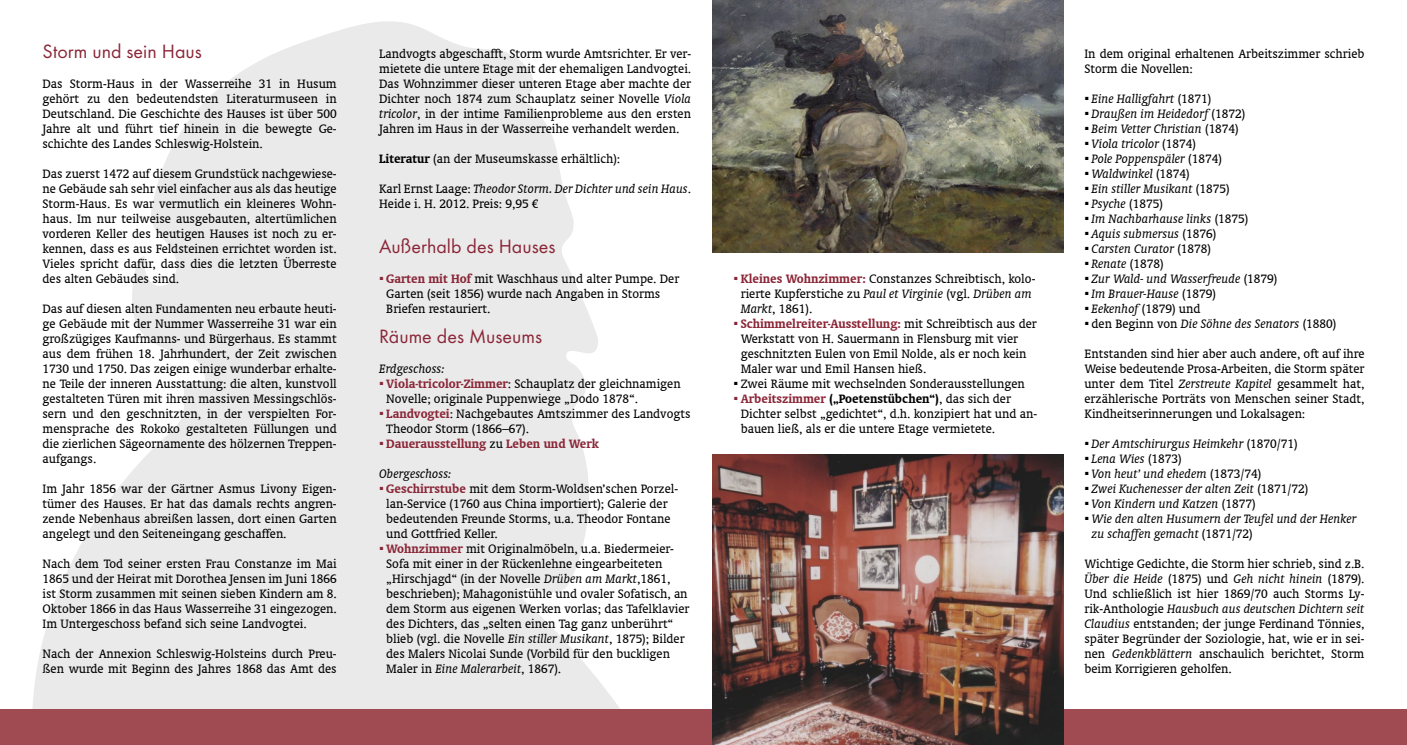
<style>
.page{position:relative;width:1407px;height:745px;background:#fff}
.page>*{position:absolute;margin:0;border:0;box-sizing:border-box;transform-origin:0 0}
.t1{font:20px "Futura T";color:#8a2637}
.t2{font:13.75px/15px "Oranda BT";color:#000}
.t3{font:italic 13.75px/15px "Oranda BT";color:#000}
.t4{font:700 13.75px/30px "Oranda BT";color:#8a2637}
.s1{font-style:italic}
.s2{font-weight:700}
.s3{font-family:"Arial";color:#8a2637}
.s4{font-weight:700;color:#8a2637}
.s5{font-family:"Arial";font-weight:400}
.s6{font-weight:400;color:#000}
.s7{font-weight:400;font-style:italic;color:#000}
.s8{font-family:"Arial"}
.s9{font-family:"Arial";font-style:normal}
.s10{font-style:normal}
</style>
<div class="page">
<svg style="left:32px;top:21px;width:588px;height:688px;fill:#eaeaea"></svg>
<div style="left:0;top:709px;width:1407px;height:35px;background:#a04a51"></div>
<img style="left:712px;top:0;width:351px;height:253px">
<img style="left:712px;top:454px;width:351px;height:290px">
<h1 class="t1" style="left:43px;top:39px;width:161px">Storm und sein Haus</h1>
<p class="t2" style="left:43px;top:76px;width:296px;text-align:justify">Das Storm-Haus in der Wasserreihe 31 in Husum gehört zu den bedeutendsten Literaturmuseen in Deutschland. Die Geschichte des Hauses ist über 500<br>Jahre alt und führt tief hinein in die bewegte Ge&shy;schichte des Landes Schleswig-Holstein.</p>
<p class="t2" style="left:43px;top:166px;width:296px;text-align:justify">Das zuerst 1472 auf diesem Grundstück nachgewiese&shy;ne Gebäude sah sehr viel einfacher aus als das heutige Storm-Haus. Es war vermutlich ein kleineres Wohn&shy;haus. Im nur teilweise ausgebauten, altertümlichen vorderen Keller des heutigen Hauses ist noch zu er&shy;kennen, dass es aus Feldsteinen errichtet worden ist.<br>Vieles spricht dafür, dass dies die letzten Überreste des alten Gebäudes sind.</p>
<p class="t2" style="left:43px;top:301px;width:296px;text-align:justify">Das auf diesen alten Fundamenten neu erbaute heuti&shy;ge Gebäude mit der Nummer Wasserreihe 31 war ein großzügiges Kaufmanns- und Bürgerhaus. Es stammt aus dem frühen 18. Jahrhundert, der Zeit zwischen 1730 und 1750. Das zeigen einige wunderbar erhalte&shy;ne Teile der inneren Ausstattung: die alten, kunstvoll gestalteten Türen mit ihren massiven Messingschlös&shy;sern und den geschnitzten, in der verspielten For&shy;mensprache des Rokoko gestalteten Füllungen und die zierlichen Sägeornamente des hölzernen Treppen&shy;aufgangs.</p>
<p class="t2" style="left:43px;top:481px;width:296px;text-align:justify">Im Jahr 1856 war der Gärtner Asmus Livony Eigen&shy;tümer des Hauses. Er hat das damals rechts angren&shy;zende Nebenhaus abreißen lassen, dort einen Garten angelegt und den Seiteneingang geschaffen.</p>
<p class="t2" style="left:43px;top:556px;width:296px;text-align:justify">Nach dem Tod seiner ersten Frau Constanze im Mai 1865 und der Heirat mit Dorothea Jensen im Juni 1866 ist Storm zusammen mit seinen sieben Kindern am 8.<br>Oktober 1866 in das Haus Wasserreihe 31 eingezogen.<br>Im Untergeschoss befand sich seine Landvogtei.</p>
<p class="t2" style="left:43px;top:646px;width:296px">Nach der Annexion Schleswig-Holsteins durch Preu&shy;ßen wurde mit Beginn des Jahres 1868 das Amt des</p>
<p class="t2" style="left:379px;top:46px;width:313px;text-align:justify">Landvogts abgeschafft, Storm wurde Amtsrichter. Er ver&shy;mietete die untere Etage mit der ehemaligen Landvogtei.<br>Das Wohnzimmer dieser unteren Etage aber machte der Dichter noch 1874 zum Schauplatz seiner Novelle <span class="s1">Viola tricolor</span>, in der intime Familienprobleme aus den ersten Jahren im Haus in der Wasserreihe verhandelt werden.</p>
<p class="t2" style="left:379px;top:143px;width:313px;line-height:30px"><span class="s2">Literatur</span> (an der Museumskasse erhältlich):<br>Karl Ernst Laage: <span class="s1">Theodor Storm. Der Dichter und sein Haus</span>.</p>
<p class="t2" style="left:379px;top:196px;width:161px">Heide i. H. 2012. Preis: 9,95 €</p>
<h1 class="t1" style="left:379px;top:234px;width:178px">Außerhalb des Hauses</h1>
<p class="t2" style="left:386px;top:271px;width:294px;text-indent:-7px"><span class="s3">▪</span> <span class="s4">Garten mit Hof</span> mit Waschhaus und alter Pumpe. Der<br>Garten (seit 1856) wurde nach Angaben in Storms<br>Briefen restauriert.</p>
<h1 class="t1" style="left:379px;top:324px;width:164px">Räume des Museums</h1>
<p class="t3" style="left:379px;top:361px;width:67px">Erdgeschoss:</p>
<p class="t2" style="left:386px;top:376px;width:296px;text-indent:-7px"><span class="s3">▪</span> <span class="s4">Viola-tricolor-Zimmer</span>: Schauplatz der gleichnamigen<br>Novelle; originale Puppenwiege „Dodo 1878“.</p>
<p class="t2" style="left:386px;top:406px;width:306px;text-indent:-7px"><span class="s3">▪</span> <span class="s4">Landvogtei</span>: Nachgebautes Amtszimmer des Landvogts<br>Theodor Storm (1866–67).</p>
<p class="t4" style="left:379px;top:428px;width:221px"><span class="s5">▪</span> Dauerausstellung <span class="s6">zu</span> Leben und Werk<br><span class="s7">Obergeschoss:</span></p>
<p class="t2" style="left:386px;top:481px;width:293px;text-indent:-7px"><span class="s3">▪</span> <span class="s4">Geschirrstube</span> mit dem Storm-Woldsen’schen Porzel&shy;lan-Service (1760 aus China importiert); Galerie der bedeutenden Freunde Storms, u.a. Theodor Fontane und Gottfried Keller.</p>
<p class="t2" style="left:386px;top:541px;width:305px;text-indent:-7px"><span class="s3">▪</span> <span class="s4">Wohnzimmer</span> mit Originalmöbeln, u.a. Biedermeier-Sofa mit einer in der Rückenlehne eingearbeiteten „Hirschjagd“ (in der Novelle <span class="s1">Drüben am Markt</span>,1861, beschrieben); Mahagonistühle und ovaler Sofatisch, an dem Storm aus eigenen Werken vorlas; das Tafelklavier des Dichters, das „selten einen Tag ganz unberührt“ blieb (vgl. die Novelle <span class="s1">Ein stiller Musikant</span>, 1875); Bilder des Malers Nicolai Sunde (Vorbild für den buckligen Maler in <span class="s1">Eine Malerarbeit</span>, 1867).</p>
<p class="t2" style="left:741px;top:271px;width:296px;text-indent:-7px"><span class="s3">▪</span> <span class="s4">Kleines Wohnzimmer:</span> Constanzes Schreibtisch, kolo&shy;rierte Kupferstiche zu <span class="s1">Paul et Virginie</span> (vgl. <span class="s1">Drüben am<br>Markt</span>, 1861).</p>
<p class="t2" style="left:741px;top:316px;width:298px;text-indent:-7px"><span class="s3">▪</span> <span class="s4">Schimmelreiter-Ausstellung:</span> mit Schreibtisch aus der Werkstatt von H. Sauermann in Flensburg mit vier geschnitzten Eulen von Emil Nolde, als er noch kein Maler war und Emil Hansen hieß.</p>
<p class="t2" style="left:733px;top:376px;width:293px"><span class="s8">▪</span> Zwei Räume mit wechselnden Sonderausstellungen</p>
<p class="t2" style="left:741px;top:391px;width:298px;text-indent:-7px"><span class="s3">▪</span> <span class="s4">Arbeitszimmer</span> <span class="s2">(„Poetenstübchen“)</span>, das sich der<br>Dichter selbst „gedichtet“, d.h. konzipiert hat und an&shy;bauen ließ, als er die untere Etage vermietete.</p>
<p class="t2" style="left:1084px;top:46px;width:281px">In dem original erhaltenen Arbeitszimmer schrieb<br>Storm die Novellen:</p>
<p class="t3" style="left:1084px;top:91px;width:128px"><span class="s9">▪</span> Eine Halligfahrt <span class="s10">(1871)</span></p>
<p class="t3" style="left:1084px;top:106px;width:162px"><span class="s9">▪</span> Draußen im Heidedorf <span class="s10">(1872)</span></p>
<p class="t3" style="left:1084px;top:121px;width:156px"><span class="s9">▪</span> Beim Vetter Christian <span class="s10">(1874)</span></p>
<p class="t3" style="left:1084px;top:136px;width:113px"><span class="s9">▪</span> Viola tricolor <span class="s10">(1874)</span></p>
<p class="t3" style="left:1084px;top:151px;width:139px"><span class="s9">▪</span> Pole Poppenspäler <span class="s10">(1874)</span></p>
<p class="t3" style="left:1084px;top:166px;width:107px"><span class="s9">▪</span> Waldwinkel <span class="s10">(1874)</span></p>
<p class="t3" style="left:1084px;top:181px;width:147px"><span class="s9">▪</span> Ein stiller Musikant <span class="s10">(1875)</span></p>
<p class="t3" style="left:1084px;top:196px;width:80px"><span class="s9">▪</span> Psyche <span class="s10">(1875)</span></p>
<p class="t3" style="left:1084px;top:211px;width:165px"><span class="s9">▪</span> Im Nachbarhause links <span class="s10">(1875)</span></p>
<p class="t3" style="left:1084px;top:226px;width:133px"><span class="s9">▪</span> Aquis submersus <span class="s10">(1876)</span></p>
<p class="t3" style="left:1084px;top:241px;width:128px"><span class="s9">▪</span> Carsten Curator <span class="s10">(1878)</span></p>
<p class="t3" style="left:1084px;top:256px;width:81px"><span class="s9">▪</span> Renate <span class="s10">(1878)</span></p>
<p class="t3" style="left:1084px;top:271px;width:194px"><span class="s9">▪</span> Zur Wald- und Wasserfreude <span class="s10">(1879)</span></p>
<p class="t3" style="left:1084px;top:286px;width:133px"><span class="s9">▪</span> Im Brauer-Hause <span class="s10">(1879)</span></p>
<p class="t2" style="left:1084px;top:301px;width:117px"><span class="s8">▪</span> <span class="s1">Eekenhof</span> (1879) und</p>
<p class="t2" style="left:1084px;top:308px;width:281px;line-height:30px"><span class="s8">▪</span> den Beginn von <span class="s1">Die Söhne des Senators</span> (1880)<br>Entstanden sind hier aber auch andere, oft auf ihre</p>
<p class="t2" style="left:1084px;top:361px;width:281px;text-align:justify">Weise bedeutende Prosa-Arbeiten, die Storm später unter dem Titel <span class="s1">Zerstreute Kapitel</span> gesammelt hat, erzählerische Porträts von Menschen seiner Stadt, Kindheitserinnerungen und Lokalsagen:</p>
<p class="t3" style="left:1084px;top:436px;width:215px"><span class="s9">▪</span> Der Amtschirurgus Heimkehr <span class="s10">(1870/71)</span></p>
<p class="t3" style="left:1084px;top:451px;width:99px"><span class="s9">▪</span> Lena Wies <span class="s10">(1873)</span></p>
<p class="t3" style="left:1084px;top:466px;width:178px"><span class="s9">▪</span> Von heut’ und ehedem <span class="s10">(1873/74)</span></p>
<p class="t3" style="left:1084px;top:481px;width:225px"><span class="s9">▪</span> Zwei Kuchenesser der alten Zeit <span class="s10">(1871/72)</span></p>
<p class="t3" style="left:1084px;top:496px;width:172px"><span class="s9">▪</span> Von Kindern und Katzen <span class="s10">(1877)</span></p>
<p class="t3" style="left:1091px;top:511px;width:266px;text-indent:-7px"><span class="s9">▪</span> Wie den alten Husumern der Teufel und der Henker zu schaffen gemacht <span class="s10">(1871/72)</span></p>
<p class="t2" style="left:1084px;top:556px;width:281px;text-align:justify">Wichtige Gedichte, die Storm hier schrieb, sind z.B.<br><span class="s1">Über die Heide</span> (1875) und <span class="s1">Geh nicht hinein</span> (1879).<br>Und schließlich ist hier 1869/70 auch Storms Ly&shy;rik-Anthologie <span class="s1">Hausbuch aus deutschen Dichtern seit Claudius</span> entstanden; der junge Ferdinand Tönnies, später Begründer der Soziologie, hat, wie er in sei&shy;nen <span class="s1">Gedenkblättern</span> anschaulich berichtet, Storm beim Korrigieren geholfen.</p>
</div>
